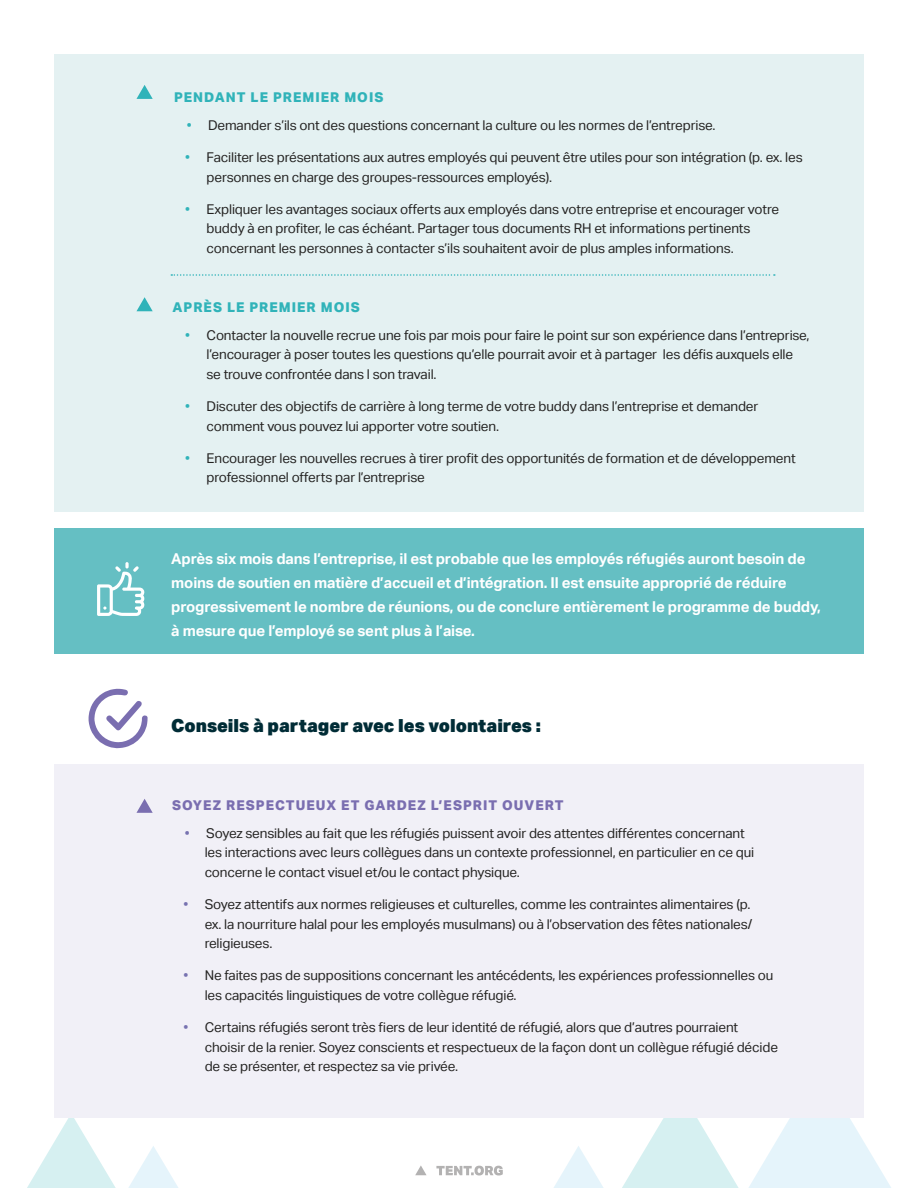
<style>
.page{position:relative;width:918px;height:1188px;background:#fff}
.page>*{position:absolute;margin:0;border:0;box-sizing:border-box;transform-origin:0 0}
.t1{font:900 18px "Aktiv Grotesk";color:#002c36}
.t2{font:700 15px/24px "Aktiv Grotesk";letter-spacing:-.01em;color:#fff}
.t3{font:13.5px/19.5px "Aktiv Grotesk";letter-spacing:-.01em;color:#242322}
.t4{font:800 13.5px "Aktiv Grotesk";letter-spacing:.075em;color:#30b3b9}
.t5{font:800 13.5px "Aktiv Grotesk";letter-spacing:.075em;color:#7a6eb0}
.s1{color:#30b3b9}
.s2{color:#7772b0}
</style>
<div class="page">
<svg style="left:622px;top:1118px;width:117px;height:70px"></svg>
<svg style="left:749px;top:1118px;width:142px;height:70px"></svg>
<svg style="left:27px;top:1118px;width:89px;height:70px"></svg>
<svg style="left:128px;top:1146px;width:50px;height:42px"></svg>
<div style="left:54px;top:54px;width:810px;height:458px;background:#e4f1f2"></div>
<div style="left:54px;top:764px;width:810px;height:354px;background:#f1f0f7"></div>
<svg style="left:554px;top:1146px;width:50px;height:42px"></svg>
<svg style="left:415px;top:1165px;width:12px;height:10px"></svg>
<svg style="left:436px;top:1166px;width:67px;height:9px"></svg>
<div style="left:54px;top:528px;width:810px;height:125px;background:#65bfc3"></div>
<svg style="left:88px;top:689px;width:60px;height:59px"></svg>
<svg style="left:97px;top:562px;width:48px;height:54px"></svg>
<svg style="left:136px;top:85px;width:17px;height:14px"></svg>
<svg style="left:136px;top:297px;width:17px;height:14px"></svg>
<svg style="left:136px;top:799px;width:17px;height:14px"></svg>
<svg style="left:171px;top:274px;width:604px;height:2px"></svg>
<p class="t4" style="left:174px;top:89px;width:211px">PENDANT LE PREMIER MOIS</p>
<p class="t3" style="left:187px;top:116px;width:530px"><span class="s1">•</span> Demander s’ils ont des questions concernant la culture ou les normes de l’entreprise.</p>
<p class="t3" style="left:207px;top:148px;width:598px;text-indent:-21px"><span class="s1">•</span> Faciliter les présentations aux autres employés qui peuvent être utiles pour son intégration (p. ex. les personnes en charge des groupes-ressources employés).</p>
<p class="t3" style="left:207px;top:200px;width:574px;text-indent:-21px"><span class="s1">•</span> Expliquer les avantages sociaux offerts aux employés dans votre entreprise et encourager votre buddy à en profiter, le cas échéant. Partager tous documents RH et informations pertinents concernant les personnes à contacter s’ils souhaitent avoir de plus amples informations.</p>
<p class="t4" style="left:173px;top:299px;width:189px">APRÈS LE PREMIER MOIS</p>
<p class="t3" style="left:207px;top:326px;width:605px;text-indent:-21px"><span class="s1">•</span> Contacter la nouvelle recrue une fois par mois pour faire le point sur son expérience dans l’entreprise, l’encourager à poser toutes les questions qu’elle pourrait avoir et à partager les défis auxquels elle se trouve confrontée dans l son travail.</p>
<p class="t3" style="left:207px;top:397px;width:553px;text-indent:-21px"><span class="s1">•</span> Discuter des objectifs de carrière à long terme de votre buddy dans l’entreprise et demander comment vous pouvez lui apporter votre soutien.</p>
<p class="t3" style="left:207px;top:449px;width:591px;text-indent:-21px"><span class="s1">•</span> Encourager les nouvelles recrues à tirer profit des opportunités de formation et de développement professionnel offerts par l’entreprise</p>
<p class="t2" style="left:171px;top:547px;width:651px">Après six mois dans l’entreprise, il est probable que les employés réfugiés auront besoin de moins de soutien en matière d’accueil et d’intégration. Il est ensuite approprié de réduire progressivement le nombre de réunions, ou de conclure entièrement le programme de buddy, à mesure que l’employé se sent plus à l’aise.</p>
<h1 class="t1" style="left:171px;top:714px;width:371px">Conseils à partager avec les volontaires :</h1>
<p class="t5" style="left:172px;top:797px;width:393px">SOYEZ RESPECTUEUX ET GARDEZ L’ESPRIT OUVERT</p>
<p class="t3" style="left:205px;top:824px;width:551px;text-indent:-20px"><span class="s2">•</span> Soyez sensibles au fait que les réfugiés puissent avoir des attentes différentes concernant les interactions avec leurs collègues dans un contexte professionnel, en particulier en ce qui concerne le contact visuel et/ou le contact physique.</p>
<p class="t3" style="left:205px;top:895px;width:549px;text-indent:-21px"><span class="s2">•</span> Soyez attentifs aux normes religieuses et culturelles, comme les contraintes alimentaires (p. ex. la nourriture halal pour les employés musulmans) ou à l’observation des fêtes nationales/ religieuses.</p>
<p class="t3" style="left:205px;top:966px;width:570px;text-indent:-21px"><span class="s2">•</span> Ne faites pas de suppositions concernant les antécédents, les expériences professionnelles ou les capacités linguistiques de votre collègue réfugié.</p>
<p class="t3" style="left:205px;top:1018px;width:575px;text-indent:-21px"><span class="s2">•</span> Certains réfugiés seront très fiers de leur identité de réfugié, alors que d’autres pourraient choisir de la renier. Soyez conscients et respectueux de la façon dont un collègue réfugié décide de se présenter, et respectez sa vie privée.</p>
</div>
